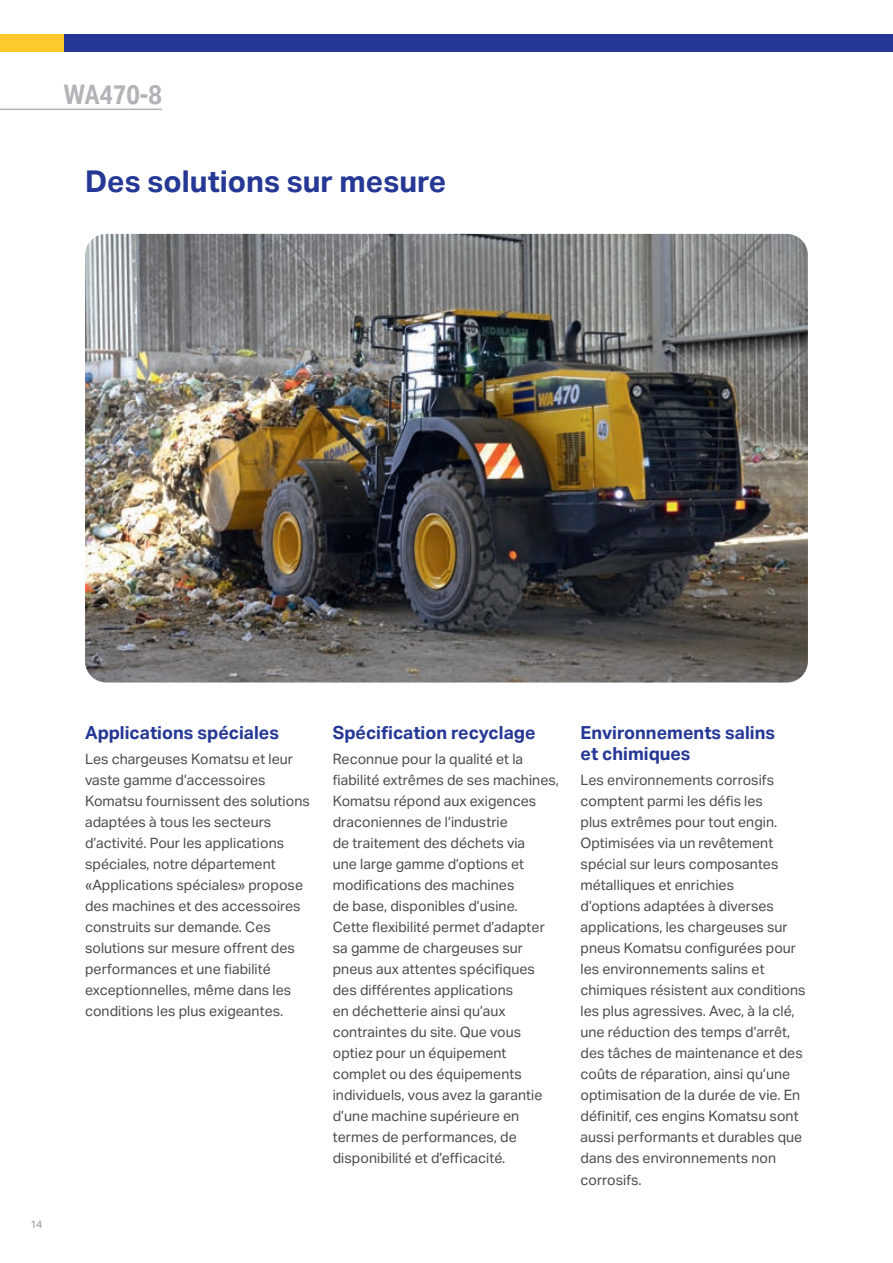
<style>
.page{position:relative;width:893px;height:1263px;background:#fff}
.page>*{position:absolute;margin:0;border:0;box-sizing:border-box;transform-origin:0 0}
.t1{font:700 30px "Aktiv Grotesk";color:#263895}
.t2{font:700 27px "Aktiv Grotesk Cd";color:#b2b3b7}
.t3{font:700 18px/21px "Aktiv Grotesk";color:#263895}
.t4{font:14.25px/21px "Aktiv Grotesk";color:#4b4c4d}
.t5{font:10.5px "Aktiv Grotesk";color:#939598}
</style>
<div class="page">
<img style="left:85px;top:234px;width:723px;height:448px">
<hr style="left:0;top:109px;width:162px;height:1px;background:#b2b3b7">
<div style="left:0;top:34px;width:143px;height:17px;background:#fec92d"></div>
<div style="left:64px;top:34px;width:829px;height:17px;background:#263895"></div>
<h2 class="t2" style="left:64px;top:79px;width:100px">WA470-8</h2>
<h1 class="t1" style="left:85px;top:164px;width:363px">Des solutions sur mesure</h1>
<p class="t5" style="left:30px;top:1218px;width:14px">14</p>
<p class="t3" style="left:85px;top:722px;width:196px">Applications spéciales</p>
<p class="t4" style="left:85px;top:749px;width:226px">Les chargeuses Komatsu et leur vaste gamme d’accessoires<br>Komatsu fournissent des solutions adaptées à tous les secteurs d’activité. Pour les applications spéciales, notre département «Applications spéciales» propose des machines et des accessoires construits sur demande. Ces solutions sur mesure offrent des performances et une fiabilité exceptionnelles, même dans les conditions les plus exigeantes.</p>
<p class="t3" style="left:333px;top:722px;width:204px">Spécification recyclage</p>
<p class="t4" style="left:333px;top:749px;width:228px">Reconnue pour la qualité et la fiabilité extrêmes de ses machines,<br>Komatsu répond aux exigences draconiennes de l’industrie<br>de traitement des déchets via<br>une large gamme d’options et modifications des machines<br>de base, disponibles d’usine.<br>Cette flexibilité permet d’adapter sa gamme de chargeuses sur pneus aux attentes spécifiques des différentes applications<br>en déchetterie ainsi qu’aux contraintes du site. Que vous optiez pour un équipement complet ou des équipements individuels, vous avez la garantie d’une machine supérieure en termes de performances, de disponibilité et d’efficacité.</p>
<p class="t3" style="left:580px;top:722px;width:196px">Environnements salins et chimiques</p>
<p class="t4" style="left:580px;top:770px;width:227px">Les environnements corrosifs comptent parmi les défis les<br>plus extrêmes pour tout engin.<br>Optimisées via un revêtement spécial sur leurs composantes métalliques et enrichies<br>d’options adaptées à diverses applications, les chargeuses sur pneus Komatsu configurées pour les environnements salins et chimiques résistent aux conditions les plus agressives. Avec, à la clé, une réduction des temps d’arrêt, des tâches de maintenance et des coûts de réparation, ainsi qu’une optimisation de la durée de vie. En définitif, ces engins Komatsu sont aussi performants et durables que dans des environnements non corrosifs.</p>
</div>
